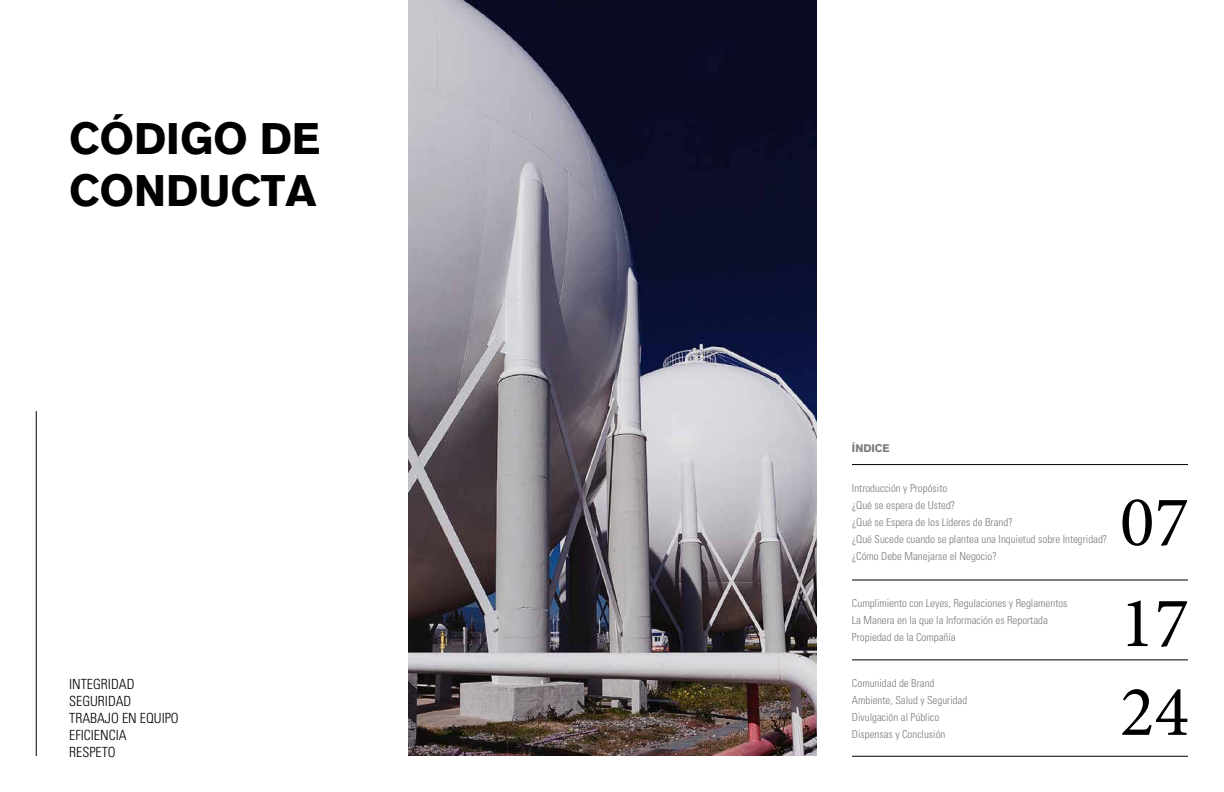
<style>
.page{position:relative;width:1224px;height:792px;background:#fff}
.page>*{position:absolute;margin:0;border:0;box-sizing:border-box;transform-origin:0 0}
.t1{font:72px/101.1px "Minion Pro";color:#000}
.t2{font:700 44px/52.8px "Akzidenz Grotesk BE";color:#000}
.t3{font:300 condensed 14px/16.8px "Univers LT Std";color:#000}
.t4{font:300 condensed 11px/17px "Univers LT Std";color:#7c7b7b}
.t5{font:700 11px "Akzidenz Grotesk BE";color:#7c7b7b}
</style>
<div class="page">
<img style="left:408px;top:0;width:408px;height:756px">
<hr style="left:36px;top:411px;width:1px;height:345px;background:#000">
<hr style="left:852px;top:464px;width:336px;height:1px;background:#000">
<hr style="left:852px;top:580px;width:336px;height:1px;background:#000">
<hr style="left:852px;top:660px;width:336px;height:1px;background:#000">
<hr style="left:852px;top:756px;width:336px;height:1px;background:#000">
<h2 class="t2" style="left:69px;top:112px;width:253px">CÓDIGO DE<br>CONDUCTA</h2>
<p class="t3" style="left:69px;top:676px;width:111px">INTEGRIDAD<br>SEGURIDAD<br>TRABAJO EN EQUIPO<br>EFICIENCIA<br>RESPETO</p>
<p class="t5" style="left:852px;top:442px;width:38px">ÍNDI CE</p>
<p class="t4" style="left:852px;top:480px;width:257px">Introducción y Propósito<br>¿Qué se espera de Usted?<br>¿Qué se Espera de los Líderes de Brand?<br>¿Qué Sucede cuando se plantea una Inquietud sobre Integridad? ¿Cómo Debe Manejarse el Negocio?</p>
<p class="t4" style="left:852px;top:595px;width:217px">Cumplimiento con Leyes, Regulaciones y Reglamentos<br>La Manera en la que la Información es Reportada<br>Propiedad de la Compañía</p>
<p class="t4" style="left:852px;top:674px;width:117px">Comunidad de Brand<br>Ambiente, Salud y Seguridad<br>Divulgación al Público<br>Dispensas y Conclusión</p>
<h1 class="t1" style="left:1120px;top:472px;width:71px">07<br>17</h1>
<h1 class="t1" style="left:1120px;top:662px;width:71px">24</h1>
</div>
